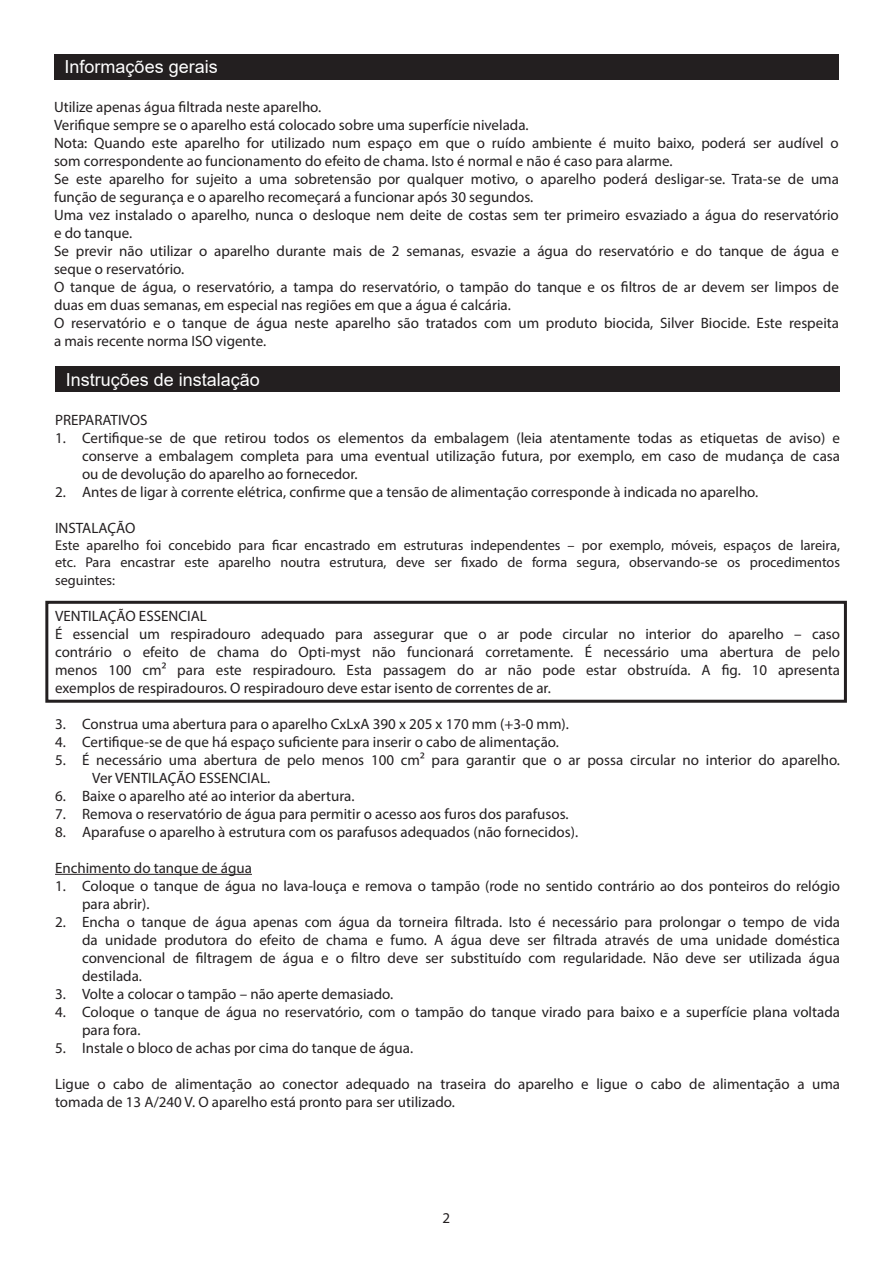
<style>
.page{position:relative;width:893px;height:1263px;background:#fff}
.page>*{position:absolute;margin:0;border:0;box-sizing:border-box;transform-origin:0 0}
.t1{font:18px "Arial";color:#fff}
.t2{font:15px/18px "Myriad Pro";color:#231f20}
.t3{font:14.25px/17.5px "Myriad Pro";color:#231f20;text-align:justify}
</style>
<div class="page">
<div style="left:54px;top:54px;width:785px;height:26px;background:#231f20"></div>
<div style="left:55px;top:366px;width:785px;height:26px;background:#231f20"></div>
<hr style="left:55px;top:874px;width:197px;height:1px;background:#231f20">
<div style="left:45px;top:601px;width:802px;height:102px;border:3px solid #231f20"></div>
<p class="t1" style="left:65px;top:55px;width:155px">Informações gerais</p>
<p class="t2" style="left:54px;top:98px;width:269px">Utilize apenas água filtrada neste aparelho.</p>
<p class="t2" style="left:54px;top:116px;width:476px">Verifique sempre se o aparelho está colocado sobre uma superfície nivelada.</p>
<p class="t2" style="left:54px;top:134px;width:786px">Nota: Quando este aparelho for utilizado num espaço em que o ruído ambiente é muito baixo, poderá ser audível o som correspondente ao funcionamento do efeito de chama. Isto é normal e não é caso para alarme.</p>
<p class="t2" style="left:54px;top:170px;width:786px">Se este aparelho for sujeito a uma sobretensão por qualquer motivo, o aparelho poderá desligar-se. Trata-se de uma função de segurança e o aparelho recomeçará a funcionar após 30 segundos.</p>
<p class="t2" style="left:54px;top:206px;width:786px">Uma vez instalado o aparelho, nunca o desloque nem deite de costas sem ter primeiro esvaziado a água do reservatório e do tanque.</p>
<p class="t2" style="left:54px;top:242px;width:787px">Se previr não utilizar o aparelho durante mais de 2 semanas, esvazie a água do reservatório e do tanque de água e seque o reservatório.</p>
<p class="t2" style="left:54px;top:278px;width:786px">O tanque de água, o reservatório, a tampa do reservatório, o tampão do tanque e os filtros de ar devem ser limpos de duas em duas semanas, em especial nas regiões em que a água é calcária.</p>
<p class="t2" style="left:54px;top:314px;width:786px">O reservatório e o tanque de água neste aparelho são tratados com um produto biocida, Silver Biocide. Este respeita a mais recente norma ISO vigente.</p>
<p class="t1" style="left:66px;top:367px;width:196px">Instruções de instalação</p>
<p class="t2" style="left:55px;top:410px;width:94px">PREPARATIVOS</p>
<p class="t2" style="left:82px;top:428px;width:759px;text-align:justify;text-indent:-27px">1. Certifique-se de que retirou todos os elementos da embalagem (leia atentamente todas as etiquetas de aviso) e conserve a embalagem completa para uma eventual utilização futura, por exemplo, em caso de mudança de casa ou de devolução do aparelho ao fornecedor.</p>
<p class="t2" style="left:55px;top:482px;width:705px">2. Antes de ligar à corrente elétrica, confirme que a tensão de alimentação corresponde à indicada no aparelho.</p>
<p class="t2" style="left:55px;top:518px;width:82px">INSTALAÇÃO</p>
<p class="t3" style="left:55px;top:536px;width:786px">Este aparelho foi concebido para ficar encastrado em estruturas independentes – por exemplo, móveis, espaços de lareira, etc. Para encastrar este aparelho noutra estrutura, deve ser fixado de forma segura, observando-se os procedimentos seguintes:</p>
<p class="t2" style="left:55px;top:606px;width:153px">VENTILAÇÃO ESSENCIAL</p>
<p class="t2" style="left:55px;top:624px;width:787px;text-align:justify">É essencial um respiradouro adequado para assegurar que o ar pode circular no interior do aparelho – caso contrário o efeito de chama do Opti-myst não funcionará corretamente. É necessário uma abertura de pelo menos 100 cm² para este respiradouro. Esta passagem do ar não pode estar obstruída. A fig. 10 apresenta exemplos de respiradouros. O respiradouro deve estar isento de correntes de ar.</p>
<p class="t2" style="left:55px;top:714px;width:515px">3. Construa uma abertura para o aparelho CxLxA 390 x 205 x 170 mm (+3-0 mm).</p>
<p class="t2" style="left:55px;top:732px;width:505px">4. Certifique-se de que há espaço suficiente para inserir o cabo de alimentação.</p>
<p class="t2" style="left:82px;top:750px;width:759px;text-indent:-27px">5. É necessário uma abertura de pelo menos 100 cm² para garantir que o ar possa circular no interior do aparelho. ‒ Ver VENTILAÇÃO ESSENCIAL.</p>
<p class="t2" style="left:55px;top:786px;width:301px">6. Baixe o aparelho até ao interior da abertura.</p>
<p class="t2" style="left:55px;top:804px;width:515px">7. Remova o reservatório de água para permitir o acesso aos furos dos parafusos.</p>
<p class="t2" style="left:55px;top:822px;width:524px">8. Aparafuse o aparelho à estrutura com os parafusos adequados (não fornecidos).</p>
<p class="t2" style="left:55px;top:858px;width:198px">Enchimento do tanque de água</p>
<p class="t2" style="left:82px;top:876px;width:759px;text-indent:-27px">1. Coloque o tanque de água no lava-louça e remova o tampão (rode no sentido contrário ao dos ponteiros do relógio para abrir).</p>
<p class="t2" style="left:82px;top:912px;width:759px;text-align:justify;text-indent:-27px">2. Encha o tanque de água apenas com água da torneira filtrada. Isto é necessário para prolongar o tempo de vida da unidade produtora do efeito de chama e fumo. A água deve ser filtrada através de uma unidade doméstica convencional de filtragem de água e o filtro deve ser substituído com regularidade. Não deve ser utilizada água destilada.</p>
<p class="t2" style="left:55px;top:984px;width:340px">3. Volte a colocar o tampão – não aperte demasiado.</p>
<p class="t2" style="left:82px;top:1002px;width:759px;text-indent:-27px">4. Coloque o tanque de água no reservatório, com o tampão do tanque virado para baixo e a superfície plana voltada para fora.</p>
<p class="t2" style="left:55px;top:1038px;width:360px">5. Instale o bloco de achas por cima do tanque de água.</p>
<p class="t2" style="left:55px;top:1074px;width:787px">Ligue o cabo de alimentação ao conector adequado na traseira do aparelho e ligue o cabo de alimentação a uma tomada de 13 A/240 V. O aparelho está pronto para ser utilizado.</p>
<p class="t2" style="left:443px;top:1209px;width:9px">2</p>
</div>
